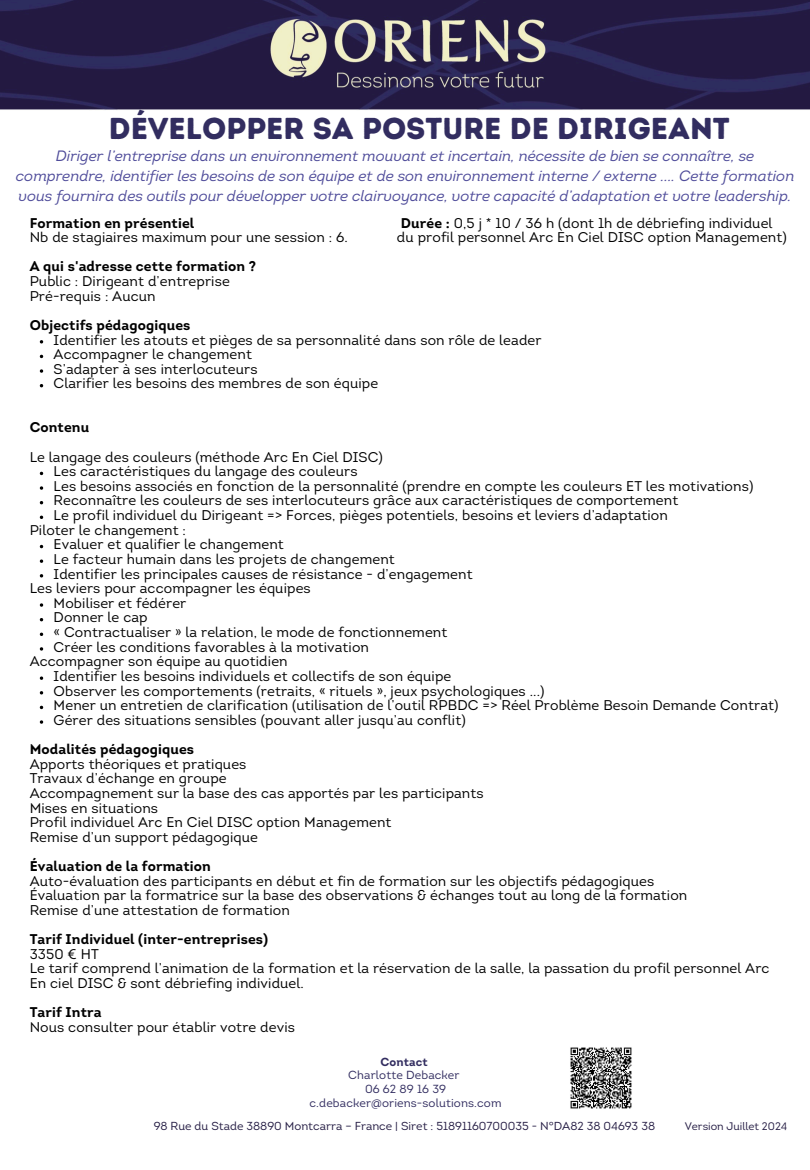
<style>
.page{position:relative;width:810px;height:1170px;background:#fff}
.page>*{position:absolute;margin:0;border:0;box-sizing:border-box;transform-origin:0 0}
.t1{font:30.3px "Intro Rust Base";color:#322d60}
.t2{font:italic 15px/20.2px "Intro";color:#4f4c9a;text-align:center}
.t3{font:14.1px/14.7px "Intro";letter-spacing:.01em;color:#000}
.t4{font:700 14.1px/14.7px "Intro";letter-spacing:.01em;color:#000}
.t5{font:11.7px "Intro";letter-spacing:.01em;color:#322d60}
.t6{font:700 11.7px "Intro";letter-spacing:.01em;color:#322d60}
.t7{font:11.55px "Intro";color:#251d44}
.t8{font:10.95px "Intro";color:#251d44}
.s1{font-weight:700}
.s2{font-weight:400}
</style>
<div class="page">
<img style="left:0;top:0;width:810px;height:110px">
<img style="left:570px;top:1047px;width:62px;height:62px">
<svg style="left:40px;top:369px;width:3px;height:4px"></svg>
<svg style="left:40px;top:486px;width:3px;height:4px"></svg>
<svg style="left:40px;top:559px;width:3px;height:4px"></svg>
<svg style="left:40px;top:603px;width:3px;height:4px"></svg>
<svg style="left:40px;top:647px;width:3px;height:4px"></svg>
<svg style="left:40px;top:676px;width:3px;height:4px"></svg>
<svg style="left:40px;top:720px;width:3px;height:4px"></svg>
<p class="t1" style="left:109px;top:110px;width:622px">DÉVELOPPER SA POSTURE DE DIRIGEANT</p>
<p class="t2" style="left:16px;top:147px;width:780px">Diriger l’entreprise dans un environnement mouvant et incertain, nécessite de bien se connaître, se comprendre, identifier les besoins de son équipe et de son environnement interne / externe .... Cette formation vous fournira des outils pour développer votre clairvoyance, votre capacité d’adaptation et votre leadership.</p>
<p class="t4" style="left:30px;top:217px;width:166px">Formation en présentiel</p>
<p class="t3" style="left:401px;top:217px;width:373px"><span class="s1">Durée :</span> 0,5 j * 10 / 36 h (dont 1h de débriefing individuel</p>
<p class="t3" style="left:30px;top:231px;width:320px">Nb de stagiaires maximum pour une session : 6.</p>
<p class="t3" style="left:397px;top:231px;width:391px">du profil personnel Arc En Ciel DISC option Management)</p>
<p class="t3" style="left:30px;top:261px;width:228px"><span class="s1">A qui s'adresse cette formation ?<br></span>Public : Dirigeant d’entreprise<br>Pré-requis : Aucun</p>
<h2 class="t4" style="left:30px;top:319px;width:162px">Objectifs pédagogiques</h2>
<h3 class="t3" style="left:54px;top:334px;width:489px">Identifier les atouts et pièges de sa personnalité dans son rô le de leader</h3>
<p class="t3" style="left:54px;top:348px;width:200px">Accompagner le changement</p>
<p class="t3" style="left:54px;top:363px;width:206px">S’adapter à ses interlocuteurs</p>
<p class="t3" style="left:54px;top:378px;width:326px">Clarifier les besoins des membres de son équipe</p>
<p class="t4" style="left:30px;top:421px;width:61px">Contenu</p>
<h3 class="t3" style="left:30px;top:451px;width:355px">Le langage des couleurs (méthode Arc En Ciel DISC)</h3>
<p class="t3" style="left:54px;top:465px;width:305px">Les caractéristiques du langage des couleurs</p>
<p class="t3" style="left:54px;top:480px;width:701px">Les besoins associés en fonction de la personnalité (prendre en compte les couleurs ET les motivations)</p>
<p class="t3" style="left:54px;top:495px;width:626px">Reconnaître les couleurs de ses interlocuteurs grâce aux caractéristiques de comportement</p>
<h3 class="t3" style="left:54px;top:509px;width:616px">Le profil individuel du Dirigeant =&gt; Forces, pièges potentiels, besoins et leviers d’adaptation</h3>
<p class="t3" style="left:30px;top:524px;width:158px">Piloter le changement :</p>
<p class="t3" style="left:54px;top:538px;width:232px">Evaluer et qualifier le changement</p>
<p class="t3" style="left:54px;top:553px;width:343px">Le facteur humain dans les projets de changement</p>
<p class="t3" style="left:54px;top:568px;width:421px">Identifier les principales causes de résistance - d’engagement</p>
<h3 class="t3" style="left:30px;top:582px;width:283px">Les leviers pour accompagner les équipes</h3>
<p class="t3" style="left:54px;top:597px;width:134px">Mobiliser et fédérer</p>
<p class="t3" style="left:54px;top:612px;width:95px">Donner le cap</p>
<p class="t3" style="left:54px;top:626px;width:395px">« Contractualiser » la relation, le mode de fonctionnement</p>
<p class="t3" style="left:54px;top:641px;width:317px">Créer les conditions favorables à la motivation</p>
<h3 class="t3" style="left:30px;top:655px;width:260px">Accompagner son équipe au quotidien</h3>
<h3 class="t3" style="left:54px;top:670px;width:399px">Identifier les besoins individuels et collectifs de son équipe</h3>
<h3 class="t3" style="left:54px;top:685px;width:492px">Observer les comportements (retraits, « rituels », jeux psychologiques ...)</h3>
<h3 class="t3" style="left:54px;top:699px;width:726px">Mener un entretien de clarification (utilisation de l’outil RPBDC =&gt; Réel Problème Besoin Demande Contrat)</h3>
<p class="t3" style="left:54px;top:714px;width:414px">Gérer des situations sensibles (pouvant aller jusqu’au conflit)</p>
<p class="t3" style="left:30px;top:743px;width:456px"><span class="s1">Modalités pédagogiques<br></span>Apports théoriques et pratiques<br>Travaux d’échange en groupe<br>Accompagnement sur la base des cas apportés par les participants Mises en situations<br>Profil individuel Arc En Ciel DISC option Management</p>
<p class="t3" style="left:30px;top:824px;width:230px;line-height:29.2px">Remise d’un support pédagogique<br><span class="s1">Évaluation de la formation</span></p>
<p class="t3" style="left:30px;top:875px;width:659px">Auto-évaluation des participants en début et fin de formation sur les objectifs pédagogiques<br>Évaluation par la formatrice sur la base des observations &amp; échanges tout au long de la formation<br>Remise d’une attestation de formation</p>
<p class="t4" style="left:30px;top:933px;width:240px">Tarif Individuel (inter-entreprises)<br><span class="s2">3350 € HT</span></p>
<p class="t3" style="left:30px;top:963px;width:741px">Le tarif comprend l’animation de la formation et la réservation de la salle, la passation du profil personnel Arc<br>En ciel DISC &amp; sont débriefing individuel.</p>
<p class="t3" style="left:30px;top:1006px;width:267px"><span class="s1">Tarif Intra<br></span>Nous consulter pour établir votre devis</p>
<h3 class="t6" style="left:380px;top:1057px;width:49px">Contact</h3>
<h3 class="t5" style="left:348px;top:1071px;width:113px">Charlotte Debacker</h3>
<h2 class="t5" style="left:365px;top:1084px;width:83px">06 62 89 16 39</h2>
<p class="t5" style="left:310px;top:1098px;width:193px">c.debacker@oriens-solutions.com</p>
<h1 class="t7" style="left:154px;top:1122px;width:503px">98 Rue du Stade 38890 Montcarra – France | Siret : 51891160700035 - N°DA82 38 04693 38</h1>
<p class="t8" style="left:685px;top:1122px;width:104px">Version Juillet 2024</p>
</div>
